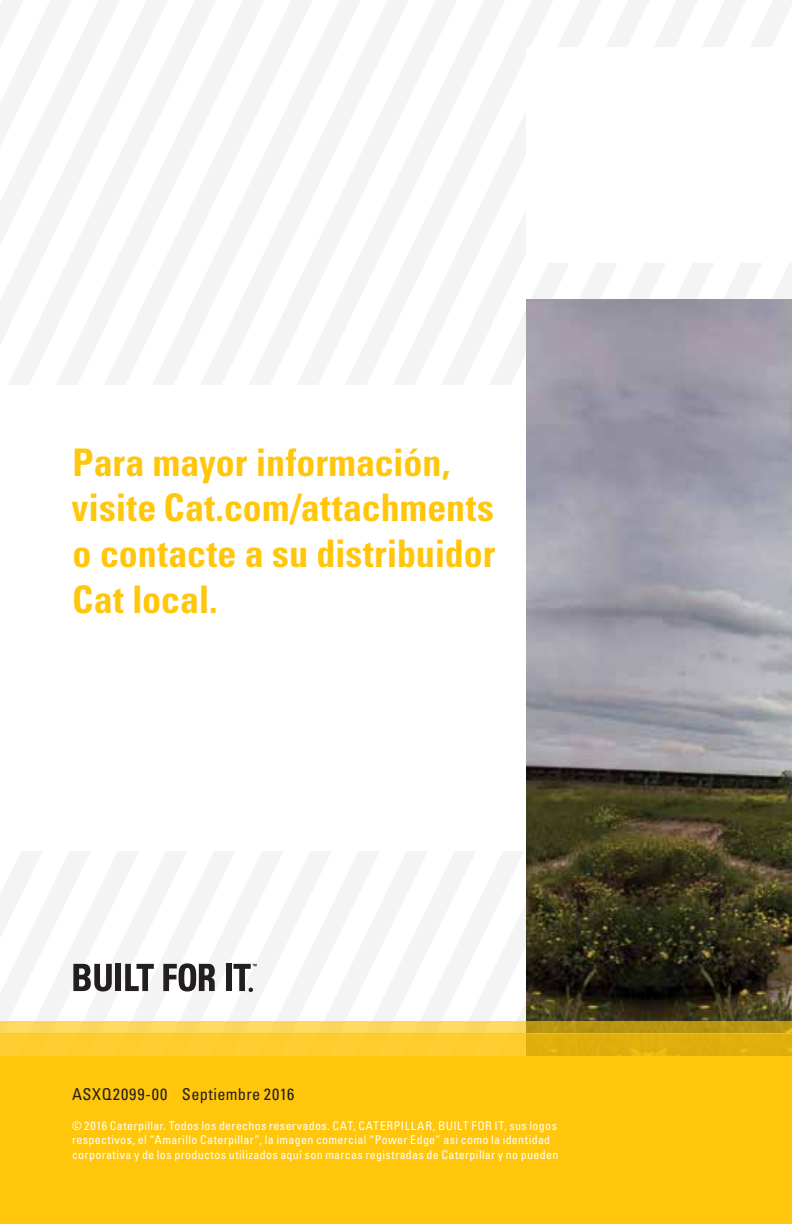
<style>
.page{position:relative;width:792px;height:1224px;background:#fff}
.page>*{position:absolute;margin:0;border:0;box-sizing:border-box;transform-origin:0 0}
.t1{font:700 condensed 38px/45.6px "Univers LT Std";color:#ffc60b}
.t2{font:condensed 16.4px "Univers LT Std";letter-spacing:.035em;color:#231f20}
.t3{font:condensed 12px/14.4px "Univers LT Std";letter-spacing:.03em;color:#fff}
</style>
<div class="page">
<svg style="left:114px;top:0;width:23px;height:307px"></svg>
<svg style="left:137px;top:0;width:48px;height:316px"></svg>
<svg style="left:185px;top:0;width:48px;height:316px"></svg>
<svg style="left:233px;top:0;width:48px;height:316px"></svg>
<svg style="left:281px;top:0;width:49px;height:316px"></svg>
<svg style="left:330px;top:0;width:48px;height:316px"></svg>
<svg style="left:378px;top:0;width:48px;height:316px"></svg>
<svg style="left:426px;top:0;width:48px;height:316px"></svg>
<svg style="left:474px;top:0;width:48px;height:316px"></svg>
<svg style="left:522px;top:0;width:48px;height:316px"></svg>
<svg style="left:570px;top:0;width:222px;height:300px"></svg>
<svg style="left:130px;top:316px;width:48px;height:69px"></svg>
<svg style="left:178px;top:316px;width:48px;height:69px"></svg>
<svg style="left:226px;top:316px;width:48px;height:69px"></svg>
<svg style="left:274px;top:316px;width:48px;height:69px"></svg>
<svg style="left:322px;top:316px;width:49px;height:69px"></svg>
<svg style="left:371px;top:316px;width:48px;height:69px"></svg>
<svg style="left:419px;top:316px;width:48px;height:69px"></svg>
<svg style="left:467px;top:316px;width:48px;height:69px"></svg>
<svg style="left:122px;top:851px;width:48px;height:170px"></svg>
<svg style="left:170px;top:851px;width:48px;height:170px"></svg>
<svg style="left:218px;top:851px;width:48px;height:170px"></svg>
<svg style="left:266px;top:851px;width:48px;height:170px"></svg>
<svg style="left:314px;top:851px;width:49px;height:170px"></svg>
<svg style="left:363px;top:851px;width:48px;height:170px"></svg>
<svg style="left:411px;top:851px;width:48px;height:170px"></svg>
<svg style="left:459px;top:851px;width:48px;height:170px"></svg>
<svg style="left:507px;top:851px;width:20px;height:170px"></svg>
<svg style="left:0;top:0;width:114px;height:1021px"></svg>
<div style="left:116px;top:964px;width:5px;height:27px;background:#231f20"></div>
<svg style="left:125px;top:964px;width:29px;height:27px"></svg>
<svg style="left:163px;top:963px;width:52px;height:29px"></svg>
<div style="left:226px;top:964px;width:6px;height:27px;background:#231f20"></div>
<svg style="left:233px;top:964px;width:24px;height:28px"></svg>
<div style="left:527px;top:47px;width:265px;height:216px;background:#fff"></div>
<div style="left:0;top:385px;width:559px;height:466px;background:#fff"></div>
<img style="left:527px;top:300px;width:265px;height:721px">
<div style="left:0;top:1056px;width:792px;height:168px;background:#ffc60b"></div>
<svg style="left:0;top:1033px;width:792px;height:23px;background:#f4c322"></svg>
<svg style="left:0;top:1021px;width:792px;height:12px;background:#e6c144"></svg>
<h1 class="t1" style="left:72px;top:439px;width:425px">Para mayor información, visite Cat.com/attachments o contacte a su distribuidor<br>Cat local.</h1>
<h2 class="t2" style="left:72px;top:1084px;width:224px">ASXQ2099-00 Septiembre 2016</h2>
<p class="t3" style="left:72px;top:1118px;width:488px">© 2016 Caterpillar. Todos los derechos reservados. CAT, CATERPILLAR, BUILT FOR IT, sus logos respectivos, el “Amarillo Caterpillar”, la imagen comercial “Power Edge” asi como la identidad corporativa y de los productos utilizados aquí son marcas registradas de Caterpillar y no pueden</p>
</div>
